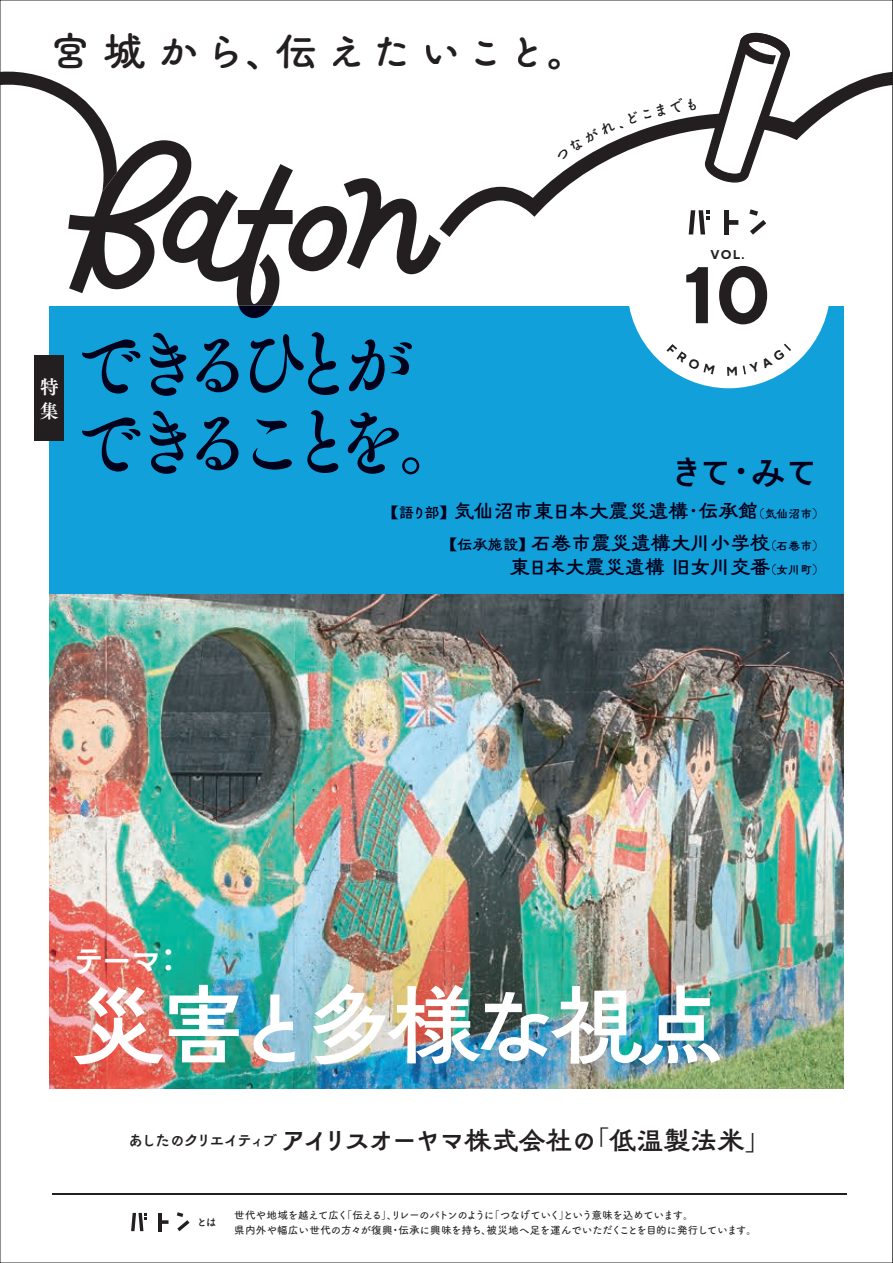
<style>
.page{position:relative;width:893px;height:1263px;background:#fff}
.page>*{position:absolute;margin:0;border:0;box-sizing:border-box;transform-origin:0 0}
.t1{font:90.3px "Tsuku AM Gothic L Std B 90 pv RKSJ H";letter-spacing:-.08em;color:#fff}
.t2{font:700 80.1px "TT Norms Pro";color:#231f20}
.t3{font:73.5px/78px "Tsuku A Old Min Pr 6 B 90 pv RKSJ H";letter-spacing:-.285em;color:#00011b}
.t4{font:42.9px "Tsuku ANA Rd Go S Std B 90 pv RKSJ H";letter-spacing:.12em;color:#231f20}
.t5{font:36.9px "Tsuku AM Gothic L Std B 90 pv RKSJ H";color:#00011b}
.t6{font:34.65px "Tsuku AM Gothic L Std B 90 pv RKSJ H";color:#fff}
.t7{font:26.55px "Tsuku AM Gothic L Std B 90 pv RKSJ H";letter-spacing:-.09em;color:#231f20}
.t8{font:26.55px "Tsuku AM Gothic L Std B 90 pv RKSJ H";letter-spacing:-.05em;color:#231f20}
.t9{font:19.5px "Tsuku AM Gothic L Std B 90 pv RKSJ H";letter-spacing:.02em;color:#00011b}
.t10{font:19.2px/24.2px "Tsuku A Old Min Pr 6 B 90 pv RKSJ V";color:#fff}
.t11{font:15.9px "Tsuku AM Gothic L Std B 90 pv RKSJ H";letter-spacing:-.175em;color:#231f20}
.t12{font:14.85px "Tsuku AM Gothic L Std B 90 pv RKSJ H";letter-spacing:.02em;color:#00011b}
.t13{font:700 12.75px "TT Norms Pro";color:#231f20}
.t14{font:11.7px "Tsuku AM Gothic L Std B 90 pv RKSJ H";letter-spacing:.02em;color:#00011b}
.t15{font:10.65px "Tsuku A Rd Gothic Std D 90 pv RKSJ H";letter-spacing:-.03em;color:#231f20}
.t16{font:10.65px "Tsuku A Rd Gothic Std D 90 pv RKSJ H";letter-spacing:-.065em;color:#231f20}
.t17{font:10.65px "Tsuku A Rd Gothic Std D 90 pv RKSJ H";letter-spacing:-.01em;color:#231f20}
.t18{font:10.65px "Tsuku A Rd Gothic Std D 90 pv RKSJ H";letter-spacing:.02em;color:#231f20}
.t19{font:10.65px "Tsuku A Rd Gothic Std D 90 pv RKSJ H";letter-spacing:-.14em;color:#231f20}
.t20{font:10.65px "Tsuku A Rd Gothic Std B 90 pv RKSJ H";color:#231f20}
</style>
<div class="page">
<img style="left:2px;top:71px;width:554px;height:1161px">
<img style="left:556px;top:0;width:337px;height:1263px">
<p class="t4" style="left:49px;top:17px;width:240px">宮城から、</p>
<p class="t4" style="left:276px;top:17px;width:315px">伝えたいこと。</p>
<p class="t10" style="left:40px;top:374px;width:20px">特集</p>
<p class="t3" style="left:72px;top:323px;width:401px">できるひとができることを。</p>
<p class="t13" style="left:710px;top:245px;width:36px">VOL.</p>
<p class="t2" style="left:684px;top:236px;width:89px">10</p>
<p class="t5" style="left:668px;top:443px;width:153px">きてみて</p>
<p class="t5" style="left:723px;top:443px;width:38px">・</p>
<p class="t12" style="left:384px;top:501px;width:72px">【語り部】</p>
<p class="t9" style="left:699px;top:496px;width:61px">伝承館</p>
<p class="t9" style="left:454px;top:496px;width:236px">気仙沼市東日本大震災遺構</p>
<p class="t14" style="left:753px;top:505px;width:73px">（気仙沼市(</p>
<p class="t9" style="left:684px;top:496px;width:21px">・</p>
<p class="t9" style="left:532px;top:528px;width:240px">石巻市震災遺構大川小学校</p>
<p class="t12" style="left:442px;top:533px;width:92px">【伝承施設】</p>
<p class="t14" style="left:765px;top:537px;width:61px">（石巻市(</p>
<p class="t6" style="left:151px;top:933px;width:36px">：</p>
<p class="t6" style="left:71px;top:933px;width:94px">テーマ</p>
<p class="t9" style="left:430px;top:551px;width:341px">　　　　東日本大震災遺構旧女川交番</p>
<p class="t14" style="left:765px;top:560px;width:61px">（女川町(</p>
<p class="t1" style="left:73px;top:955px;width:655px">災害と多様な視点</p>
<p class="t8" style="left:582px;top:1119px;width:191px">「低温製法米「</p>
<p class="t7" style="left:280px;top:1119px;width:319px">アイリスオーヤマ株式会社の</p>
<p class="t11" style="left:128px;top:1127px;width:150px">あしたのクリエイティブ</p>
<p class="t20" style="left:196px;top:1214px;width:21px">とは</p>
<p class="t16" style="left:489px;top:1206px;width:206px">「つなげていくという意味を込めています。</p>
<p class="t15" style="left:341px;top:1206px;width:58px">「伝える」、</p>
<p class="t17" style="left:234px;top:1206px;width:116px">世代や地域を越えて広く</p>
<p class="t19" style="left:391px;top:1206px;width:105px">リレーのバトンのように</p>
<p class="t15" style="left:559px;top:1206px;width:12px">」</p>
<p class="t18" style="left:234px;top:1221px;width:160px">県内外や幅広い世代の方々が復興</p>
<p class="t17" style="left:398px;top:1221px;width:95px">伝承に興味を持ち、</p>
<p class="t15" style="left:487px;top:1221px;width:272px">被災地へ足を運んでいただくことを目的に発行しています。</p>
<p class="t15" style="left:390px;top:1221px;width:12px">・</p>
</div>
